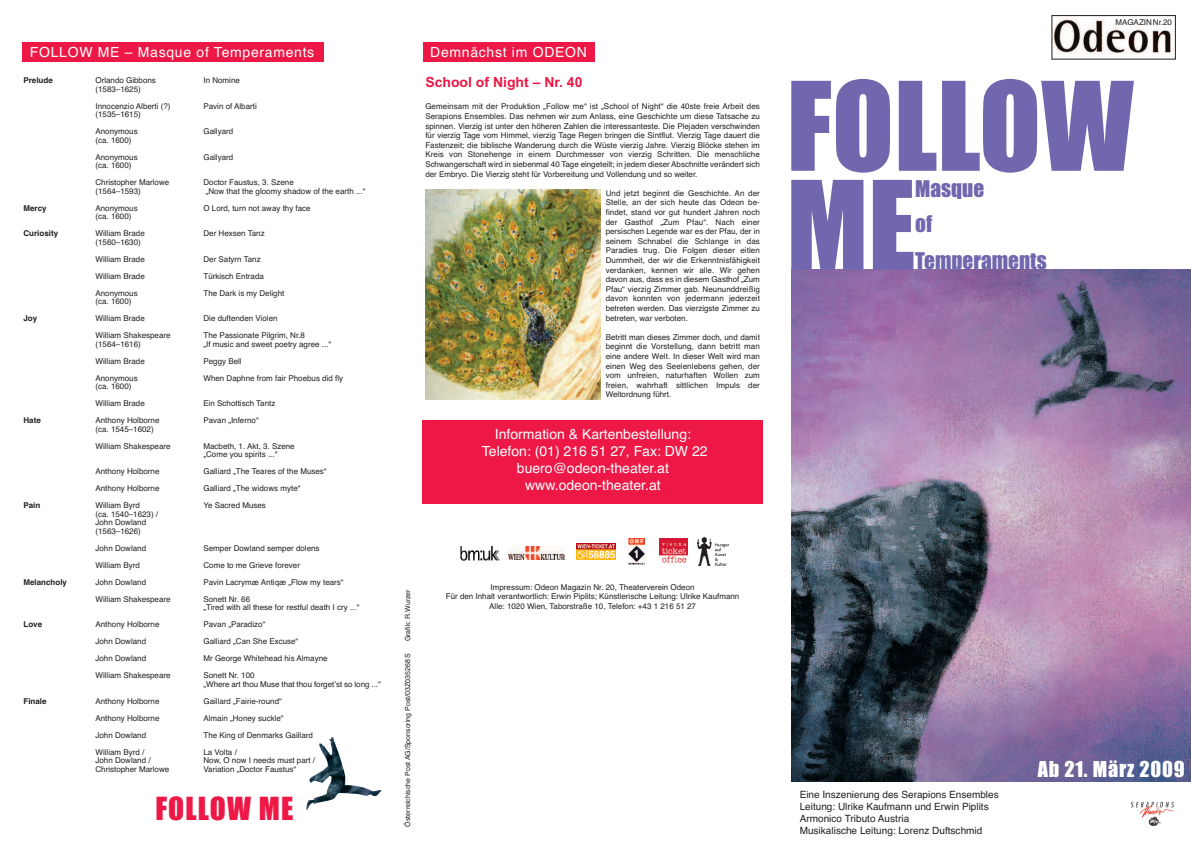
<style>
.page{position:relative;width:1191px;height:842px;background:#fff}
.page>*{position:absolute;margin:0;border:0;box-sizing:border-box;transform-origin:0 0}
.t1{font:113.8px/99.1px "Impact";color:#7167ae}
.t2{font:29.4px "Impact";letter-spacing:.04em;color:#ed1845}
.t3{font:21.3px/35px "Impact";color:#7167ae}
.t4{font:20.2px "Impact";letter-spacing:.04em;color:#fff}
.t5{font:14px/16.8px "Helvetica";color:#fff;text-align:center}
.t6{font:14px "Helvetica";letter-spacing:.05em;color:#fff}
.t7{font:700 14px "Arial";color:#ed1845}
.t8{font:10px/12px "Helvetica";color:#231f20}
.t9{font:8px/9.6px "Helvetica";color:#231f20}
.t10{font:700 8px "Helvetica";color:#231f20}
.t11{font:7px "Helvetica";color:#231f20}
</style>
<div class="page">
<img style="left:628px;top:538px;width:16px;height:26px">
<img style="left:576px;top:544px;width:40px;height:15px">
<img style="left:697px;top:538px;width:31px;height:27px">
<img style="left:659px;top:538px;width:28px;height:25px">
<img style="left:508px;top:546px;width:56px;height:13px">
<img style="left:460px;top:546px;width:40px;height:15px">
<div style="left:423px;top:420px;width:340px;height:84px;background:#ed1845"></div>
<div style="left:423px;top:43px;width:171px;height:19px;background:#ed1845"></div>
<img style="left:425px;top:189px;width:175px;height:210px">
<img style="left:1130px;top:801px;width:45px;height:25px">
<img style="left:791px;top:270px;width:400px;height:512px">
<img style="left:1053px;top:17px;width:120px;height:38px">
<div style="left:1051px;top:15px;width:124px;height:44px;border:1px solid #231f20"></div>
<img style="left:306px;top:737px;width:75px;height:73px">
<div style="left:23px;top:43px;width:301px;height:19px;background:#ed1845"></div>
<h3 class="t6" style="left:30px;top:44px;width:286px">FOLLOW ME – Masque of Temperaments</h3>
<p class="t10" style="left:23px;top:76px;width:31px">Prelude</p>
<p class="t9" style="left:95px;top:76px;width:62px">Orlando Gibbons</p>
<p class="t9" style="left:203px;top:76px;width:38px">In Nomine</p>
<p class="t9" style="left:95px;top:80px;width:77px;line-height:17px">(1583–1625)<br>Innocenzio Alberti (?)</p>
<p class="t9" style="left:203px;top:101px;width:55px">Pavin of Albarti</p>
<p class="t9" style="left:95px;top:106px;width:47px;line-height:17px">(1535–1615)<br>Anonymous</p>
<p class="t9" style="left:203px;top:127px;width:31px">Gallyard</p>
<p class="t9" style="left:95px;top:131px;width:44px;line-height:17px">(ca. 1600)<br>Anonymous</p>
<p class="t9" style="left:203px;top:152px;width:31px">Gallyard</p>
<p class="t9" style="left:95px;top:157px;width:75px;line-height:17px">(ca. 1600)<br>Christopher Marlowe</p>
<p class="t9" style="left:203px;top:178px;width:92px">Doctor Faustus, 3. Szene</p>
<p class="t9" style="left:95px;top:186px;width:47px">(1564–1593)</p>
<p class="t9" style="left:206px;top:186px;width:161px">„Now that the gloomy shadow of the earth ...“</p>
<p class="t10" style="left:23px;top:203px;width:25px">Mercy</p>
<p class="t9" style="left:95px;top:203px;width:44px">Anonymous</p>
<p class="t9" style="left:203px;top:203px;width:109px">O Lord, turn not away thy face</p>
<p class="t9" style="left:95px;top:212px;width:38px">(ca. 1600)</p>
<p class="t10" style="left:23px;top:229px;width:36px">Curiosity</p>
<p class="t9" style="left:95px;top:229px;width:51px">William Brade</p>
<p class="t9" style="left:203px;top:229px;width:63px">Der Hexsen Tanz</p>
<p class="t9" style="left:95px;top:233px;width:51px;line-height:17px">(1560–1630)<br>William Brade</p>
<p class="t9" style="left:203px;top:254px;width:59px">Der Satyrn Tanz</p>
<p class="t9" style="left:95px;top:271px;width:51px">William Brade</p>
<p class="t9" style="left:203px;top:271px;width:62px">Türkisch Entrada</p>
<p class="t9" style="left:95px;top:288px;width:44px">Anonymous</p>
<p class="t9" style="left:203px;top:288px;width:82px">The Dark is my Delight</p>
<p class="t9" style="left:95px;top:297px;width:38px">(ca. 1600)</p>
<p class="t10" style="left:23px;top:314px;width:15px">Joy</p>
<p class="t9" style="left:95px;top:314px;width:51px">William Brade</p>
<p class="t9" style="left:203px;top:314px;width:76px">Die duftenden Violen</p>
<p class="t9" style="left:95px;top:331px;width:77px">William Shakespeare</p>
<p class="t9" style="left:203px;top:331px;width:103px">The Passionate Pilgrim, Nr.8</p>
<p class="t9" style="left:95px;top:339px;width:47px">(1564–1616)</p>
<p class="t9" style="left:203px;top:339px;width:129px">„If music and sweet poetry agree ...“</p>
<p class="t9" style="left:95px;top:356px;width:51px">William Brade</p>
<p class="t9" style="left:203px;top:356px;width:40px">Peggy Bell</p>
<p class="t9" style="left:95px;top:373px;width:44px">Anonymous</p>
<p class="t9" style="left:203px;top:373px;width:141px">When Daphne from fair Phoebus did fly</p>
<p class="t9" style="left:95px;top:378px;width:51px;line-height:17px">(ca. 1600)<br>William Brade</p>
<p class="t9" style="left:203px;top:399px;width:73px">Ein Schottisch Tantz</p>
<p class="t10" style="left:23px;top:416px;width:19px">Hate</p>
<p class="t9" style="left:95px;top:416px;width:66px">Anthony Holborne</p>
<p class="t9" style="left:203px;top:416px;width:57px">Pavan „Inferno“</p>
<p class="t9" style="left:95px;top:420px;width:77px;line-height:17px">(ca. 1545–1602)<br>William Shakespeare</p>
<p class="t9" style="left:203px;top:442px;width:93px;line-height:8.5px">Macbeth, 1. Akt, 3. Szene „Come you spirits ...“</p>
<p class="t9" style="left:95px;top:467px;width:66px">Anthony Holborne</p>
<p class="t9" style="left:203px;top:467px;width:125px">Galliard „The Teares of the Muses“</p>
<p class="t9" style="left:95px;top:484px;width:66px">Anthony Holborne</p>
<p class="t9" style="left:203px;top:484px;width:98px">Galliard „The widows myte“</p>
<p class="t10" style="left:23px;top:501px;width:18px">Pain</p>
<p class="t9" style="left:95px;top:501px;width:46px">William Byrd</p>
<p class="t9" style="left:203px;top:501px;width:64px">Ye Sacred Muses</p>
<p class="t9" style="left:95px;top:510px;width:64px;line-height:8.5px">(ca. 1540–1623) /<br>John Dowland (1563–1626)</p>
<p class="t9" style="left:95px;top:543px;width:52px">John Dowland</p>
<p class="t9" style="left:203px;top:543px;width:118px">Semper Dowland semper dolens</p>
<p class="t9" style="left:95px;top:560px;width:46px">William Byrd</p>
<p class="t9" style="left:203px;top:560px;width:98px">Come to me Grieve forever</p>
<p class="t10" style="left:23px;top:577px;width:45px">Melancholy</p>
<p class="t9" style="left:95px;top:577px;width:52px">John Dowland</p>
<p class="t9" style="left:203px;top:577px;width:142px">Pavin Lacrymæ Antiqæ „Flow my tears“</p>
<p class="t9" style="left:95px;top:594px;width:77px">William Shakespeare</p>
<p class="t9" style="left:203px;top:595px;width:157px;line-height:8.5px">Sonett Nr. 66<br>„Tired with all these for restful death I cry ...“</p>
<p class="t10" style="left:23px;top:620px;width:20px">Love</p>
<p class="t9" style="left:95px;top:620px;width:66px">Anthony Holborne</p>
<p class="t9" style="left:203px;top:620px;width:63px">Pavan „Paradizo“</p>
<p class="t9" style="left:95px;top:637px;width:52px">John Dowland</p>
<p class="t9" style="left:203px;top:637px;width:96px">Galliard „Can She Excuse“</p>
<p class="t9" style="left:95px;top:654px;width:52px">John Dowland</p>
<p class="t9" style="left:203px;top:654px;width:126px">Mr George Whitehead his Almayne</p>
<p class="t9" style="left:95px;top:671px;width:77px">William Shakespeare</p>
<p class="t9" style="left:203px;top:671px;width:179px;line-height:8.5px">Sonett Nr. 100<br>„Where art thou Muse that thou forgetʼst so long ...“</p>
<p class="t10" style="left:23px;top:696px;width:25px">Finale</p>
<p class="t9" style="left:95px;top:696px;width:66px">Anthony Holborne</p>
<p class="t9" style="left:203px;top:696px;width:80px">Gaillard „Fairie-round“</p>
<p class="t9" style="left:95px;top:713px;width:66px">Anthony Holborne</p>
<p class="t9" style="left:203px;top:713px;width:82px">Almain „Honey suckle“</p>
<p class="t9" style="left:95px;top:730px;width:52px">John Dowland</p>
<p class="t9" style="left:203px;top:730px;width:111px">The King of Denmarks Gaillard</p>
<p class="t9" style="left:95px;top:747px;width:50px">William Byrd /</p>
<p class="t9" style="left:203px;top:747px;width:35px">La Volta /</p>
<p class="t9" style="left:95px;top:756px;width:57px">John Dowland /</p>
<p class="t9" style="left:203px;top:756px;width:113px">Now, O now I needs must part /</p>
<p class="t9" style="left:95px;top:764px;width:75px">Christopher Marlowe</p>
<p class="t9" style="left:203px;top:764px;width:94px">Variation „Doctor Faustus“</p>
<h2 class="t2" style="left:155px;top:792px;width:140px">FOLLOW ME</h2>
<h3 class="t6" style="left:430px;top:44px;width:158px">Demnächst im ODEON</h3>
<h3 class="t7" style="left:425px;top:74px;width:159px">School of Night – Nr. 40</h3>
<p class="t9" style="left:425px;top:102px;width:336px;text-align:justify">Gemeinsam mit der Produktion „Follow me“ ist „School of Night“ die 40ste freie Arbeit des Serapions Ensembles. Das nehmen wir zum Anlass, eine Geschichte um diese Tatsache zu spinnen. Vierzig ist unter den höheren Zahlen die interessanteste. Die Plejaden verschwinden für vierzig Tage vom Himmel, vierzig Tage Regen bringen die Sintflut. Vierzig Tage dauert die Fastenzeit; die biblische Wanderung durch die Wüste vierzig Jahre. Vierzig Blöcke stehen im Kreis von Stonehenge in einem Durchmesser von vierzig Schritten. Die menschliche Schwangerschaft wird in siebenmal 40 Tage eingeteilt; in jedem dieser Abschnitte verändert sich der Embryo. Die Vierzig steht für Vorbereitung und Vollendung und so weiter.</p>
<p class="t9" style="left:605px;top:188px;width:156px;text-align:justify">Und jetzt beginnt die Geschichte. An der Stelle, an der sich heute das Odeon be&shy;findet, stand vor gut hundert Jahren noch der Gasthof „Zum Pfau“. Nach einer persischen Legende war es der Pfau, der in seinem Schnabel die Schlange in das Paradies trug. Die Folgen dieser eitlen Dummheit, der wir die Erkenntnisfähigkeit verdanken, kennen wir alle. Wir gehen davon aus, dass es in diesem Gasthof „Zum Pfau“ vierzig Zimmer gab. Neununddreißig davon konnten von jedermann jederzeit betreten werden. Das vierzigste Zimmer zu betreten, war verboten.</p>
<p class="t9" style="left:605px;top:332px;width:156px;text-align:justify">Betritt man dieses Zimmer doch, und damit beginnt die Vorstellung, dann betritt man eine andere Welt. In dieser Welt wird man einen Weg des Seelenlebens gehen, der vom unfreien, naturhaften Wollen zum freien, wahrhaft sittlichen Impuls der Weltordnung führt.</p>
<h3 class="t5" style="left:482px;top:426px;width:227px">Information &amp; Kartenbestellung:<br>Telefon: (01) 216 51 27, Fax: DW 22 buero@odeon-theater.at www.odeon-theater.at</h3>
<p class="t11" style="left:403px;top:641px;width:53px;rotate:-90deg">Grafik: R.Wurzer</p>
<p class="t11" style="left:403px;top:826px;width:175px;rotate:-90deg">Österreichische Post AG/Sponsoring Post/03Z035268 S</p>
<p class="t9" style="left:446px;top:582px;width:295px;text-align:center">Impressum: Odeon Magazin Nr. 20, Theaterverein Odeon<br>Für den Inhalt verantwortlich: Erwin Piplits; Künstlerische Leitung: Ulrike Kaufmann<br>Alle: 1020 Wien, Taborstraße 10, Telefon: +43 1 216 51 27</p>
<p class="t9" style="left:1115px;top:17px;width:58px">MAGAZINNr.20</p>
<h1 class="t1" style="left:786px;top:82px;width:349px">FOLLOW<br>ME</h1>
<h3 class="t3" style="left:915px;top:172px;width:71px">Masque of</h3>
<h3 class="t3" style="left:915px;top:244px;width:133px">Temperaments</h3>
<p class="t8" style="left:799px;top:788px;width:201px">Eine Inszenierung des Serapions Ensembles Leitung: Ulrike Kaufmann und Erwin Piplits Armonico Tributo Austria<br>Musikalische Leitung: Lorenz Duftschmid</p>
<h3 class="t4" style="left:1037px;top:758px;width:148px">Ab 21. März 2009</h3>
</div>
